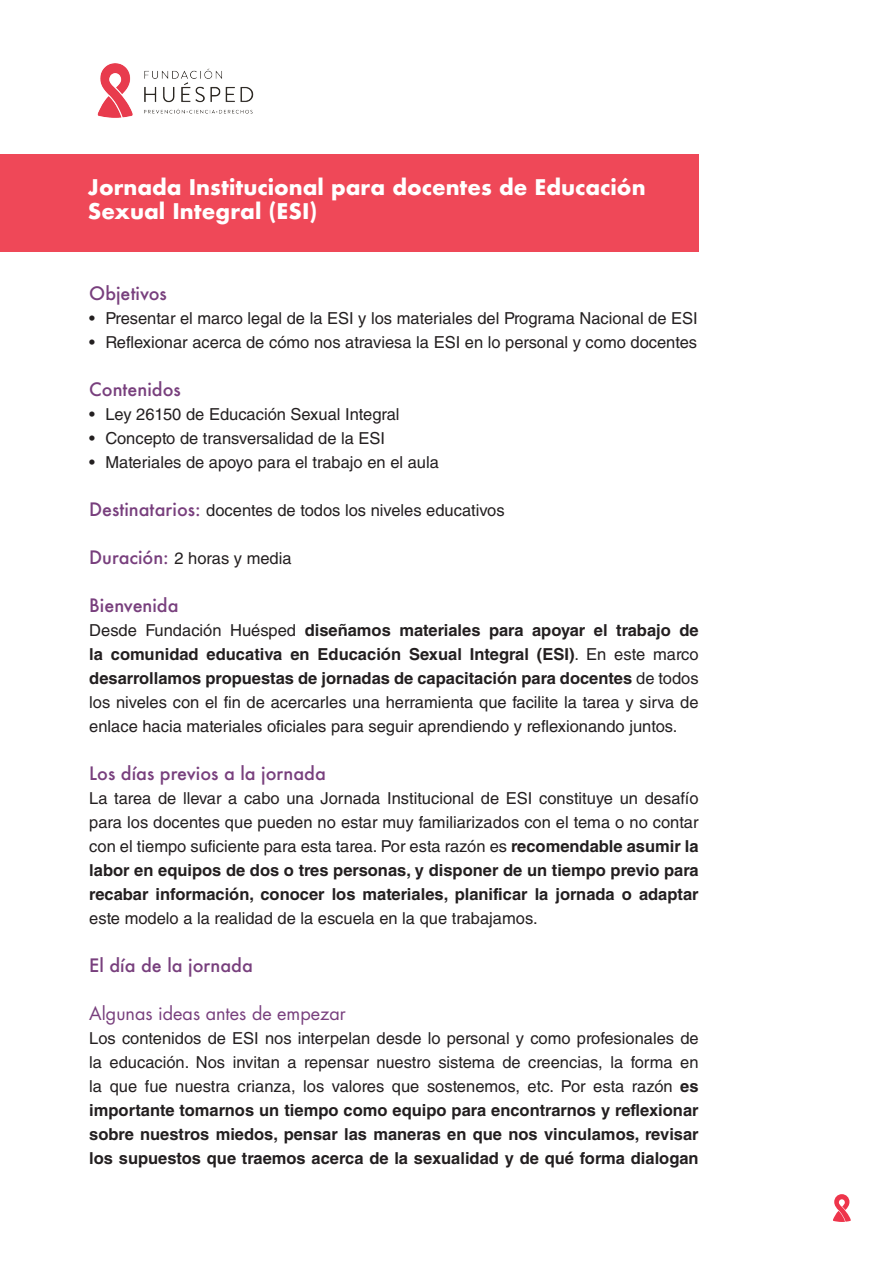
<style>
.page{position:relative;width:893px;height:1263px;background:#fff}
.page>*{position:absolute;margin:0;border:0;box-sizing:border-box;transform-origin:0 0}
.t1{font:700 21px/24px "Futura";color:#fff}
.sub_violeta{font:500 18px "Futura";color:#783f7d}
.sub_violeta_simple{font:18px "Futura Std";color:#783f7d}
.texto_base{font:16.5px/24px "Helvetica LT Std";color:#231f20;text-align:justify}
.sub_violeta-2{font:16.5px "Helvetica LT Std";color:#231f20}
.s1{font-family:"Futura";font-weight:500;font-size:18px;color:#783f7d}
.s2{font-weight:700}
</style>
<div class="page">
<svg style="left:833px;top:1194px;width:18px;height:28px"></svg>
<div style="left:0;top:155px;width:699px;height:97px;background:#ef4858"></div>
<img style="left:97px;top:63px;width:157px;height:55px">
<p class="t1" style="left:88px;top:175px;width:559px">Jornada Institucional para docentes de Educación<br>Sexual Integral (ESI)</p>
<p class="sub_violeta" style="left:89px;top:281px;width:79px">Objetivos</p>
<p class="texto_base" style="left:89px;top:306px;width:610px">• Presentar el marco legal de la ESI y los materiales del Programa Nacional de ESI</p>
<p class="texto_base" style="left:89px;top:330px;width:609px">• Reflexionar acerca de cómo nos atraviesa la ESI en lo personal y como docentes</p>
<p class="sub_violeta" style="left:89px;top:377px;width:93px">Contenidos</p>
<p class="texto_base" style="left:89px;top:402px;width:312px">• Ley 26150 de Educación Sexual Integral</p>
<p class="texto_base" style="left:89px;top:426px;width:297px">• Concepto de transversalidad de la ESI</p>
<p class="texto_base" style="left:89px;top:450px;width:351px">• Materiales de apoyo para el trabajo en el aula</p>
<p class="sub_violeta-2" style="left:89px;top:501px;width:417px"><span class="s1">Destinatarios:</span> docentes de todos los niveles educativos</p>
<p class="sub_violeta-2" style="left:89px;top:549px;width:204px"><span class="s1">Duración:</span> 2 horas y media</p>
<p class="sub_violeta" style="left:89px;top:593px;width:91px">Bienvenida</p>
<p class="texto_base" style="left:89px;top:618px;width:611px">Desde Fundación Huésped <span class="s2">diseñamos materiales para apoyar el trabajo de la comunidad educativa en Educación Sexual Integral (ESI)</span>. En este marco <span class="s2">desarrollamos propuestas de jornadas de capacitación para docentes</span> de todos los niveles con el fin de acercarles una herramienta que facilite la tarea y sirva de enlace hacia materiales oficiales para seguir aprendiendo y reflexionando juntos.</p>
<p class="sub_violeta" style="left:89px;top:761px;width:238px">Los días previos a la jornada</p>
<p class="texto_base" style="left:89px;top:786px;width:611px">La tarea de llevar a cabo una Jornada Institucional de ESI constituye un desafío para los docentes que pueden no estar muy familiarizados con el tema o no contar con el tiempo suficiente para esta tarea. Por esta razón es <span class="s2">recomendable asumir la labor en equipos de dos o tres personas, y disponer de un tiempo previo para recabar información, conocer los materiales, planificar la jornada o adaptar </span>este modelo a la realidad de la escuela en la que trabajamos.</p>
<p class="sub_violeta" style="left:89px;top:953px;width:165px">El día de la jornada</p>
<p class="sub_violeta_simple" style="left:89px;top:1002px;width:258px">Algunas ideas antes de empezar</p>
<p class="texto_base" style="left:89px;top:1026px;width:611px">Los contenidos de ESI nos interpelan desde lo personal y como profesionales de la educación. Nos invitan a repensar nuestro sistema de creencias, la forma en la que fue nuestra crianza, los valores que sostenemos, etc. Por esta razón <span class="s2">es importante tomarnos un tiempo como equipo para encontrarnos y reflexionar sobre nuestros miedos, pensar las maneras en que nos vinculamos, revisar los supuestos que traemos acerca de la sexualidad y de qué forma dialogan</span></p>
</div>
